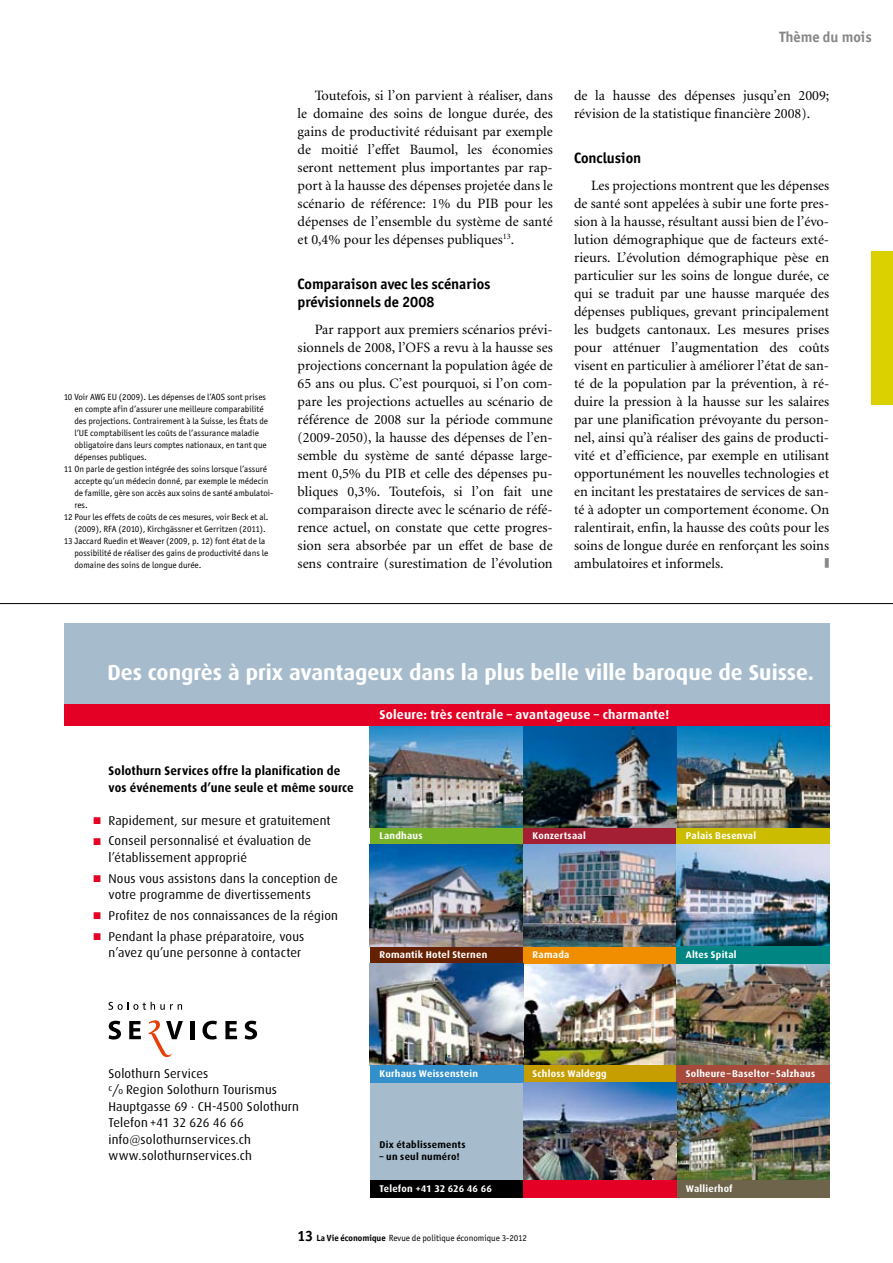
<style>
.page{position:relative;width:893px;height:1263px;background:#fff}
.page>*{position:absolute;margin:0;border:0;box-sizing:border-box;transform-origin:0 0}
.t1{font:700 21.75px "Dax";color:#fff}
.t2{font:700 15px/18px "Officina San ITC";color:#000}
.t3{font:700 15px "Officina San ITC";color:#868786}
.t4{font:14.25px/18px "Minion";color:#000;text-align:justify}
.t5{font:12.75px/16.5px "Dax";letter-spacing:.015em;color:#000}
.t6{font:700 12.75px "Dax";letter-spacing:.015em;color:#fff}
.t7{font:700 12.45px/16.5px "Dax";letter-spacing:.015em;color:#000;scale:.96 1}
.t8{font:12px "Universal Newswith Comm Pi";color:#868786;scale:.4 1}
.t9{font:700 9.75px "Dax";letter-spacing:.025em;color:#fff}
.t10{font:700 9.75px "Dax";letter-spacing:.025em;color:#000}
.t11{font:9px "Officina San ITC";color:#000}
.s1{color:#e40024}
.s2{font-size:9px}
.s3{font-weight:700;font-size:15px}
.s4{font-weight:700}
</style>
<div class="page">
<div style="left:872px;top:252px;width:21px;height:153px;background:#dcd100"></div>
<hr style="left:0;top:603px;width:893px;height:1px;background:#000">
<img style="left:676px;top:1082px;width:153px;height:98px">
<div style="left:64px;top:623px;width:765px;height:102px;background:#a6bbcc"></div>
<div style="left:370px;top:1082px;width:153px;height:115px;background:#a6bbcc"></div>
<img style="left:523px;top:963px;width:306px;height:102px">
<div style="left:370px;top:827px;width:153px;height:17px;background:#77b127"></div>
<div style="left:370px;top:946px;width:153px;height:17px;background:#652100"></div>
<div style="left:523px;top:827px;width:153px;height:17px;background:#a51f34"></div>
<div style="left:523px;top:946px;width:153px;height:17px;background:#f08e00"></div>
<div style="left:676px;top:827px;width:153px;height:17px;background:#cbbc00"></div>
<img style="left:370px;top:725px;width:459px;height:102px">
<div style="left:523px;top:1065px;width:153px;height:17px;background:#c69e02"></div>
<img style="left:370px;top:844px;width:459px;height:102px">
<div style="left:676px;top:1180px;width:153px;height:17px;background:#6d644b"></div>
<div style="left:676px;top:1065px;width:153px;height:17px;background:#a74a3c"></div>
<img style="left:370px;top:963px;width:153px;height:102px">
<div style="left:370px;top:1065px;width:153px;height:17px;background:#3490cb"></div>
<div style="left:370px;top:1180px;width:153px;height:17px;background:#000"></div>
<div style="left:64px;top:704px;width:765px;height:21px;background:#e40024"></div>
<svg style="left:108px;top:1002px;width:74px;height:8px"></svg>
<svg style="left:108px;top:1021px;width:13px;height:18px"></svg>
<svg style="left:129px;top:1021px;width:12px;height:18px"></svg>
<hr style="left:190px;top:1021px;width:4px;height:18px;background:#000">
<svg style="left:203px;top:1021px;width:14px;height:18px"></svg>
<svg style="left:225px;top:1021px;width:12px;height:18px"></svg>
<svg style="left:245px;top:1021px;width:12px;height:18px"></svg>
<svg style="left:149px;top:1020px;width:34px;height:37px"></svg>
<img style="left:523px;top:1082px;width:153px;height:98px">
<div style="left:523px;top:1180px;width:153px;height:17px;background:#e40024"></div>
<div style="left:676px;top:946px;width:153px;height:17px;background:#008583"></div>
<p class="t11" style="left:64px;top:391px;width:204px">10 Voir AWG EU (2009). Les dépenses de l’AOS sont prises</p>
<p class="t11" style="left:74px;top:403px;width:191px">en compte afin d’assurer une meilleure comparabilité</p>
<p class="t11" style="left:74px;top:415px;width:195px">des projections. Contrairement à la Suisse, les États de</p>
<p class="t11" style="left:74px;top:427px;width:186px">l’UE comptabilisent les coûts de l’assurance maladie</p>
<p class="t11" style="left:74px;top:439px;width:194px">obligatoire dans leurs comptes nationaux, en tant que</p>
<p class="t11" style="left:74px;top:451px;width:74px">dépenses publiques.</p>
<p class="t11" style="left:64px;top:463px;width:205px">11 On parle de gestion intégrée des soins lorsque l’assuré</p>
<p class="t11" style="left:74px;top:475px;width:195px">accepte qu’un médecin donné, par exemple le médecin</p>
<p class="t11" style="left:74px;top:487px;width:201px">de famille, gère son accès aux soins de santé ambulatoi-</p>
<p class="t11" style="left:74px;top:499px;width:15px">res.</p>
<p class="t11" style="left:64px;top:511px;width:206px">12 Pour les effets de coûts de ces mesures, voir Beck et al.</p>
<p class="t11" style="left:74px;top:523px;width:193px">(2009), RFA (2010), Kirchgässner et Gerritzen (2011).</p>
<p class="t11" style="left:64px;top:535px;width:203px">13 Jaccard Ruedin et Weaver (2009, p. 12) font état de la</p>
<p class="t11" style="left:74px;top:547px;width:195px">possibilité de réaliser des gains de productivité dans le</p>
<p class="t11" style="left:74px;top:559px;width:129px">domaine des soins de longue durée.</p>
<p class="t4" style="left:298px;top:86px;width:257px;text-indent:17px">Toutefois, si l’on parvient à réaliser, dans le domaine des soins de longue durée, des gains de productivité réduisant par exemple de moitié l’effet Baumol, les économies seront nettement plus importantes par rap&shy;port à la hausse des dépenses projetée dans le scénario de référence: 1% du PIB pour les dépenses de l’ensemble du système de santé et 0,4% pour les dépenses publiques<sup>13</sup>.</p>
<p class="t2" style="left:298px;top:274px;width:195px">Comparaison avec les scénarios prévisionnels de 2008</p>
<p class="t4" style="left:298px;top:320px;width:257px;text-indent:17px">Par rapport aux premiers scénarios prévi&shy;sionnels de 2008, l’OFS a revu à la hausse ses projections concernant la population âgée de 65 ans ou plus. C’est pourquoi, si l’on com&shy;pare les projections actuelles au scénario de référence de 2008 sur la période commune (2009-2050), la hausse des dépenses de l’en&shy;semble du système de santé dépasse large&shy;ment 0,5% du PIB et celle des dépenses pu&shy;bliques 0,3%. Toutefois, si l’on fait une comparaison directe avec le scénario de réfé&shy;rence actuel, on constate que cette progres&shy;sion sera absorbée par un effet de base de sens contraire (surestimation de l’évolution</p>
<p class="t3" style="left:779px;top:27px;width:94px">Thème du mois</p>
<p class="t4" style="left:574px;top:86px;width:257px">de la hausse des dépenses jusqu’en 2009; révision de la statistique financière 2008).</p>
<p class="t2" style="left:574px;top:148px;width:69px">Conclusion</p>
<p class="t4" style="left:574px;top:176px;width:257px;text-indent:17px">Les projections montrent que les dépenses de santé sont appelées à subir une forte pres&shy;sion à la hausse, résultant aussi bien de l’évo&shy;lution démographique que de facteurs exté&shy;rieurs. L’évolution démographique pèse en particulier sur les soins de longue durée, ce qui se traduit par une hausse marquée des dépenses publiques, grevant principalement les budgets cantonaux. Les mesures prises pour atténuer l’augmentation des coûts visent en particulier à améliorer l’état de san&shy;té de la population par la prévention, à ré&shy;duire la pression à la hausse sur les salaires par une planification prévoyante du person&shy;nel, ainsi qu’à réaliser des gains de producti&shy;vité et d’efficience, par exemple en utilisant opportunément les nouvelles technologies et en incitant les prestataires de services de san&shy;té à adopter un comportement économe. On ralentirait, enfin, la hausse des coûts pour les soins de longue durée en renforçant les soins ambulatoires et informels.</p>
<p class="t8" style="left:825px;top:558px;width:12px">m</p>
<h1 class="t1" style="left:107px;top:661px;width:708px">Des congrès à prix avantageux dans la plus belle ville baroque de Suisse.</h1>
<p class="t7" style="left:109px;top:763px;width:257px">Solothurn Services offre la planification de vos événements d’une seule et même source</p>
<p class="t5" style="left:94px;top:812px;width:239px"><span class="s1">■</span> Rapidement, sur mesure et gratuitement</p>
<p class="t5" style="left:108px;top:833px;width:204px;text-indent:-15px"><span class="s1">■</span> Conseil personnalisé et évaluation de l’établissement approprié</p>
<p class="t5" style="left:108px;top:870px;width:231px;text-indent:-15px"><span class="s1">■</span> Nous vous assistons dans la conception de votre programme de divertissements</p>
<p class="t5" style="left:94px;top:907px;width:246px"><span class="s1">■</span> Profitez de nos connaissances de la région</p>
<p class="t5" style="left:94px;top:928px;width:212px;text-align:right"><span class="s1">■</span> Pendant la phase préparatoire, vous n’avez qu’une personne à contacter</p>
<p class="t6" style="left:380px;top:708px;width:291px">Soleure: très centrale – avantageuse – charmante!</p>
<p class="t9" style="left:380px;top:830px;width:45px">Landhaus</p>
<p class="t9" style="left:533px;top:830px;width:55px">Konzertsaal</p>
<p class="t9" style="left:686px;top:830px;width:72px">Palais Besenval</p>
<p class="t9" style="left:380px;top:949px;width:109px">Romantik Hotel Sternen</p>
<p class="t9" style="left:533px;top:949px;width:38px">Ramada</p>
<p class="t9" style="left:686px;top:949px;width:52px">Altes Spital</p>
<p class="t5" style="left:108px;top:1065px;width:192px">Solothurn Services<br><sup>c</sup>/<span class="s2">o</span> Region Solothurn Tourismus<br>Hauptgasse 69 . CH-4500 Solothurn<br>Telefon +41 32 626 46 66 info@solothurnservices.ch www.solothurnservices.ch</p>
<p class="t9" style="left:380px;top:1068px;width:100px">Kurhaus Weissenstein</p>
<p class="t9" style="left:686px;top:1068px;width:131px">Solheure – Baseltor – Salzhaus</p>
<p class="t9" style="left:533px;top:1068px;width:76px">Schloss Waldegg</p>
<p class="t10" style="left:380px;top:1139px;width:88px">Dix établissements</p>
<p class="t10" style="left:380px;top:1151px;width:82px">– un seul numéro!</p>
<p class="t9" style="left:380px;top:1183px;width:114px">Telefon +41 32 626 46 66</p>
<p class="t9" style="left:686px;top:1183px;width:48px">Wallierhof</p>
<p class="t11" style="left:298px;top:1232px;width:231px"><span class="s3">13</span> <span class="s4">La Vie économique</span> Revue de politique économique 3-2012</p>
</div>
